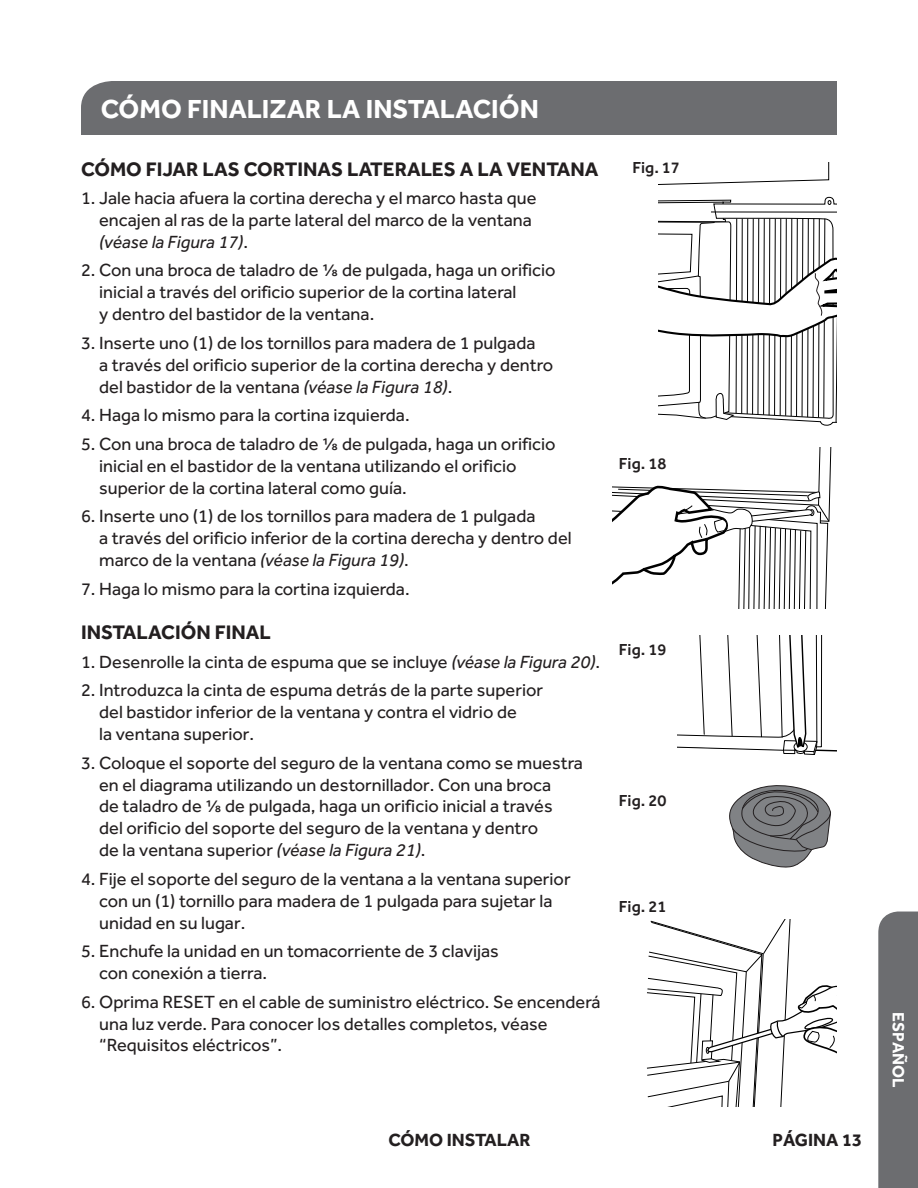
<style>
.page{position:relative;width:918px;height:1188px;background:#fff}
.page>*{position:absolute;margin:0;border:0;box-sizing:border-box;transform-origin:0 0}
.t1{font:700 27px "Effra";color:#fff}
.t2{font:700 20.25px "Effra";color:#231f20}
.t3{font:18.15px/21.9px "Effra";color:#231f20}
.t4{font:700 18.15px "Effra";color:#231f20}
.t5{font:700 16.8px "Effra";color:#fff}
.t6{font:500 16.5px "Effra";color:#231f20}
.s1{font-style:italic}
</style>
<div class="page">
<div style="left:81px;top:81px;width:756px;height:54px;background:#6c6d70"></div>
<svg style="left:658px;top:162px;width:179px;height:264px"></svg>
<svg style="left:612px;top:447px;width:220px;height:162px"></svg>
<svg style="left:729px;top:785px;width:102px;height:83px"></svg>
<svg style="left:647px;top:920px;width:190px;height:187px"></svg>
<svg style="left:678px;top:635px;width:159px;height:120px"></svg>
<div style="left:878px;top:912px;width:40px;height:276px;background:#6c6d70"></div>
<h1 class="t1" style="left:101px;top:92px;width:440px">CÓMO FINALIZAR LA INSTALACIÓN</h1>
<p class="t2" style="left:81px;top:156px;width:519px">CÓMO FIJAR LAS CORTINAS LATERALES A LA VENTANA</p>
<p class="t3" style="left:99px;top:187px;width:439px;text-indent:-18px">1. Jale hacia afuera la cortina derecha y el marco hasta que encajen al ras de la parte lateral del marco de la ventana <span class="s1">(véase la Figura 17)</span>.</p>
<p class="t3" style="left:99px;top:259px;width:458px;text-indent:-18px">2. Con una broca de taladro de ⅛ de pulgada, haga un orificio inicial a través del orificio superior de la cortina lateral<br>y dentro del bastidor de la ventana.</p>
<p class="t3" style="left:99px;top:332px;width:456px;text-indent:-18px">3. Inserte uno (1) de los tornillos para madera de 1 pulgada<br>a través del orificio superior de la cortina derecha y dentro del bastidor de la ventana <span class="s1">(véase la Figura 18)</span>.</p>
<p class="t3" style="left:81px;top:404px;width:330px">4. Haga lo mismo para la cortina izquierda.</p>
<p class="t3" style="left:99px;top:433px;width:458px;text-indent:-18px">5. Con una broca de taladro de ⅛ de pulgada, haga un orificio inicial en el bastidor de la ventana utilizando el orificio superior de la cortina lateral como guía.</p>
<p class="t3" style="left:99px;top:505px;width:474px;text-indent:-18px">6. Inserte uno (1) de los tornillos para madera de 1 pulgada<br>a través del orificio inferior de la cortina derecha y dentro del marco de la ventana <span class="s1">(véase la Figura 19)</span>.</p>
<p class="t3" style="left:81px;top:577px;width:330px">7. Haga lo mismo para la cortina izquierda.</p>
<p class="t2" style="left:81px;top:620px;width:191px">INSTALACIÓN FINAL</p>
<p class="t3" style="left:81px;top:650px;width:521px">1. Desenrolle la cinta de espuma que se incluye <span class="s1">(véase la Figura 20)</span>.</p>
<p class="t3" style="left:99px;top:679px;width:445px;text-indent:-18px">2. Introduzca la cinta de espuma detrás de la parte superior del bastidor inferior de la ventana y contra el vidrio de<br>la ventana superior.</p>
<p class="t3" style="left:99px;top:751px;width:485px;text-indent:-18px">3. Coloque el soporte del seguro de la ventana como se muestra en el diagrama utilizando un destornillador. Con una broca<br>de taladro de ⅛ de pulgada, haga un orificio inicial a través<br>del orificio del soporte del seguro de la ventana y dentro<br>de la ventana superior <span class="s1">(véase la Figura 21)</span>.</p>
<p class="t3" style="left:99px;top:868px;width:473px;text-indent:-18px">4. Fije el soporte del seguro de la ventana a la ventana superior con un (1) tornillo para madera de 1 pulgada para sujetar la unidad en su lugar.</p>
<p class="t3" style="left:99px;top:940px;width:401px;text-indent:-18px">5. Enchufe la unidad en un tomacorriente de 3 clavijas con conexión a tierra.</p>
<p class="t3" style="left:99px;top:990px;width:503px;text-indent:-18px">6. Oprima RESET en el cable de suministro eléctrico. Se encenderá una luz verde. Para conocer los detalles completos, véase “Requisitos eléctricos”.</p>
<p class="t6" style="left:632px;top:158px;width:49px">Fig. 17</p>
<p class="t6" style="left:619px;top:453px;width:49px">Fig. 18</p>
<p class="t6" style="left:619px;top:639px;width:49px">Fig. 19</p>
<p class="t6" style="left:619px;top:791px;width:49px">Fig. 20</p>
<p class="t6" style="left:619px;top:897px;width:49px">Fig. 21</p>
<p class="t4" style="left:388px;top:1129px;width:144px">CÓMO INSTALAR</p>
<p class="t4" style="left:773px;top:1129px;width:91px">PÁGINA 13</p>
<p class="t5" style="left:909px;top:1012px;width:77px;rotate:90deg">ESPAÑOL</p>
</div>
